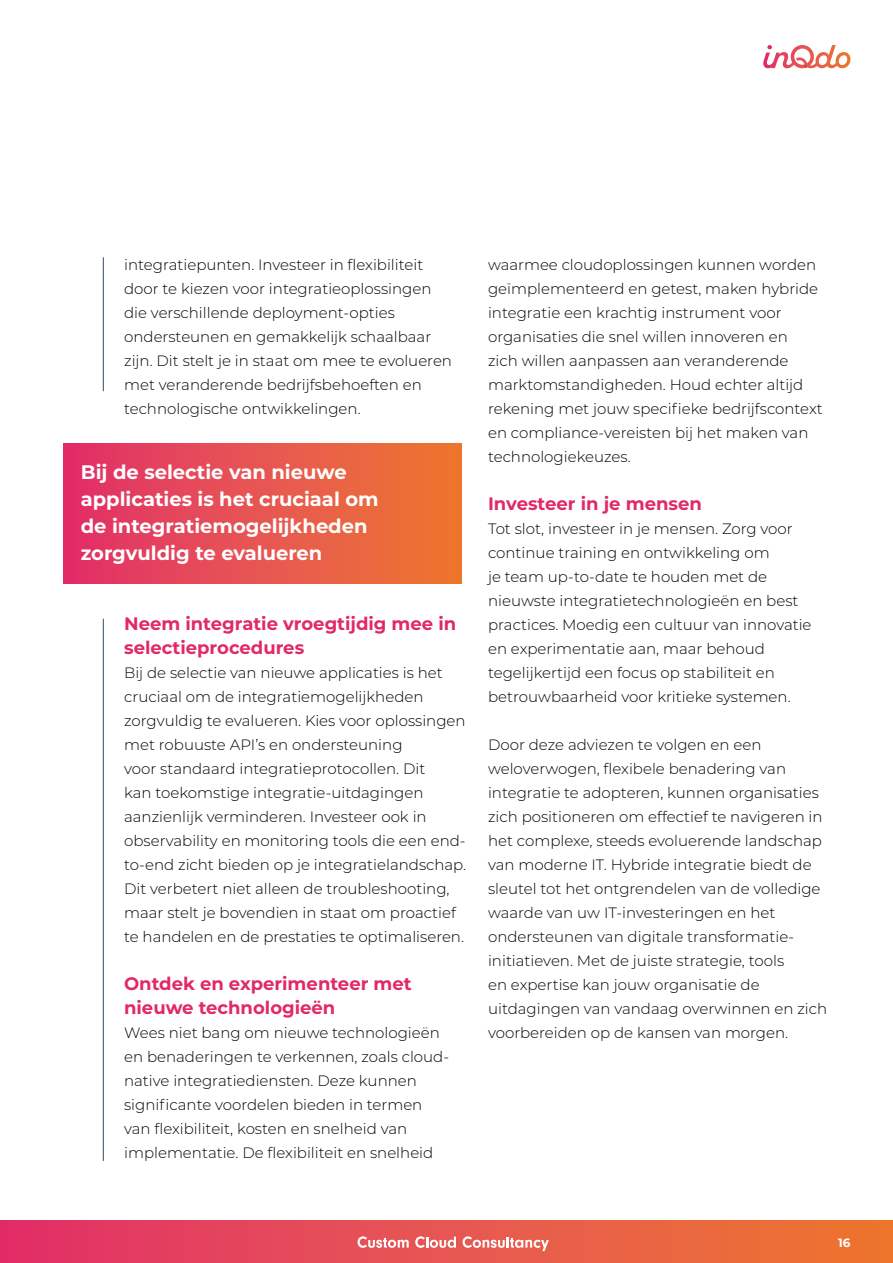
<style>
.page{position:relative;width:893px;height:1263px;background:#fff}
.page>*{position:absolute;margin:0;border:0;box-sizing:border-box;transform-origin:0 0}
.t1{font:700 19.5px/27px "Montserrat";color:#fff}
.t2{font:700 18px/24px "Montserrat";color:#e12967}
.t3{font:300 15px/24px "Montserrat";color:#000}
.t4{font:700 12px "Montserrat";color:#fff}
</style>
<div class="page">
<div style="left:0;top:1220px;width:893px;height:43px;background:linear-gradient(to right,#e1316c,#ed7831)"></div>
<svg style="left:763px;top:45px;width:87px;height:23px"></svg>
<svg style="left:357px;top:1236px;width:52px;height:12px"></svg>
<svg style="left:415px;top:1236px;width:41px;height:12px"></svg>
<svg style="left:463px;top:1236px;width:86px;height:15px"></svg>
<hr style="left:103px;top:619px;width:1px;height:542px;background:#334e62">
<hr style="left:103px;top:257px;width:1px;height:134px;background:#334e62">
<div style="left:64px;top:443px;width:398px;height:141px;background:linear-gradient(to right,#e1306d,#ed7930)"></div>
<p class="t3" style="left:124px;top:252px;width:329px">integratiepunten. Investeer in flexibiliteit door te kiezen voor integratieoplossingen die verschillende deployment-opties ondersteunen en gemakkelijk schaalbaar zijn. Dit stelt je in staat om mee te evolueren met veranderende bedrijfsbehoeften en technologische ontwikkelingen.</p>
<h1 class="t1" style="left:81px;top:458px;width:299px">Bij de selectie van nieuwe applicaties is het cruciaal om de integratiemogelijkheden zorgvuldig te evalueren</h1>
<p class="t2" style="left:124px;top:611px;width:334px">Neem integratie vroegtijdig mee in selectieprocedures</p>
<p class="t3" style="left:124px;top:660px;width:343px">Bij de selectie van nieuwe applicaties is het cruciaal om de integratiemogelijkheden zorgvuldig te evalueren. Kies voor oplossingen met robuuste API’s en ondersteuning<br>voor standaard integratieprotocollen. Dit<br>kan toekomstige integratie-uitdagingen aanzienlijk verminderen. Investeer ook in observability en monitoring tools die een end&shy;to-end zicht bieden op je integratielandschap.<br>Dit verbetert niet alleen de troubleshooting, maar stelt je bovendien in staat om proactief te handelen en de prestaties te optimaliseren.</p>
<p class="t2" style="left:124px;top:971px;width:289px">Ontdek en experimenteer met nieuwe technologieën</p>
<p class="t3" style="left:124px;top:1020px;width:326px">Wees niet bang om nieuwe technologieën en benaderingen te verkennen, zoals cloud&shy;native integratiediensten. Deze kunnen significante voordelen bieden in termen van flexibiliteit, kosten en snelheid van implementatie. De flexibiliteit en snelheid</p>
<p class="t3" style="left:488px;top:252px;width:336px">waarmee cloudoplossingen kunnen worden geïmplementeerd en getest, maken hybride integratie een krachtig instrument voor organisaties die snel willen innoveren en<br>zich willen aanpassen aan veranderende marktomstandigheden. Houd echter altijd rekening met jouw specifieke bedrijfscontext en compliance-vereisten bij het maken van technologiekeuzes.</p>
<p class="t2" style="left:488px;top:491px;width:215px">Investeer in je mensen</p>
<p class="t3" style="left:488px;top:516px;width:325px">Tot slot, investeer in je mensen. Zorg voor continue training en ontwikkeling om<br>je team up-to-date te houden met de nieuwste integratietechnologieën en best practices. Moedig een cultuur van innovatie en experimentatie aan, maar behoud tegelijkertijd een focus op stabiliteit en betrouwbaarheid voor kritieke systemen.</p>
<p class="t3" style="left:488px;top:732px;width:340px">Door deze adviezen te volgen en een weloverwogen, flexibele benadering van integratie te adopteren, kunnen organisaties zich positioneren om effectief te navigeren in het complexe, steeds evoluerende landschap van moderne IT. Hybride integratie biedt de sleutel tot het ontgrendelen van de volledige waarde van uw IT-investeringen en het ondersteunen van digitale transformatie&shy;initiatieven. Met de juiste strategie, tools<br>en expertise kan jouw organisatie de uitdagingen van vandaag overwinnen en zich voorbereiden op de kansen van morgen.</p>
<p class="t4" style="left:838px;top:1233px;width:14px">16</p>
</div>
